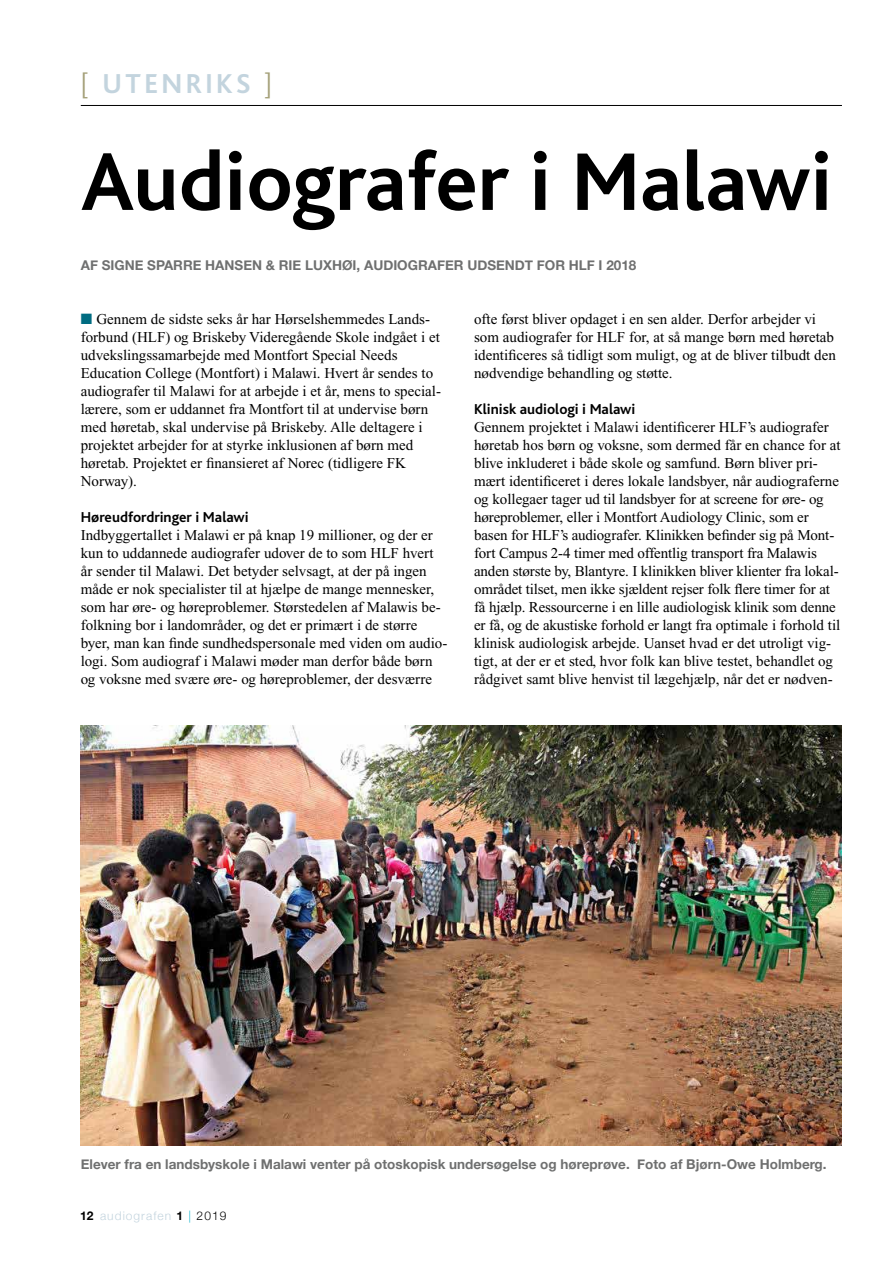
<style>
.page{position:relative;width:893px;height:1263px;background:#fff}
.page>*{position:absolute;margin:0;border:0;box-sizing:border-box;transform-origin:0 0}
.t1{font:700 85.5px "Bliss";color:#000}
.t2{font:700 28.65px "Bliss";letter-spacing:.12em;color:#c3d4de}
.t3{font:15px/18px "Times New Roman";color:#000}
.t4{font:700 15px "Bliss";color:#000}
.t5{font:700 13.5px "Helvetica Neue";color:#6f7070}
.t6{font:300 12px "Helvetica Neue";letter-spacing:.085em;color:#c3d4de}
.s1{font-family:"Helvetica Neue";font-weight:300;color:#a4a078}
.s2{color:#006c81}
.s3{font-weight:700;color:#000}
.s4{color:#21b8cf}
.s5{color:#000}
</style>
<div class="page">
<hr style="left:81px;top:105px;width:761px;height:1px;background:#000">
<img style="left:81px;top:725px;width:761px;height:421px">
<h2 class="t2" style="left:81px;top:69px;width:193px"><span class="s1">[</span> UTENRIKS <span class="s1">]</span></h2>
<h1 class="t1" style="left:81px;top:137px;width:753px">Audiografer i Malawi</h1>
<p class="t5" style="left:81px;top:257px;width:557px">AF SIGNE SPARRE HANSEN &amp; RIE LUXHØI, AUDIOGRAFER UDSENDT FOR HLF I 2018</p>
<p class="t3" style="left:81px;top:310px;width:362px"><span class="s2">■</span> Gennem de sidste seks år har Hørselshemmedes Lands&shy;forbund (HLF) og Briskeby Videregående Skole indgået i et udvekslingssamarbejde med Montfort Special Needs Education College (Montfort) i Malawi. Hvert år sendes to audiografer til Malawi for at arbejde i et år, mens to special&shy;lærere, som er uddannet fra Montfort til at undervise børn med høretab, skal undervise på Briskeby. Alle deltagere i projektet arbejder for at styrke inklusionen af børn med høretab. Projektet er finansieret af Norec (tidligere FK Norway).</p>
<p class="t4" style="left:81px;top:509px;width:169px">Høreudfordringer i Malawi</p>
<p class="t3" style="left:81px;top:526px;width:368px">Indbyggertallet i Malawi er på knap 19 millioner, og der er kun to uddannede audiografer udover de to som HLF hvert år sender til Malawi. Det betyder selvsagt, at der på ingen måde er nok specialister til at hjælpe de mange mennesker, som har øre- og høreproblemer. Størstedelen af Malawis be&shy;folkning bor i landområder, og det er primært i de større byer, man kan finde sundhedspersonale med viden om audio&shy;logi. Som audiograf i Malawi møder man derfor både børn og voksne med svære øre- og høreproblemer, der desværre</p>
<p class="t3" style="left:474px;top:310px;width:363px">ofte først bliver opdaget i en sen alder. Derfor arbejder vi som audiografer for HLF for, at så mange børn med høretab identificeres så tidligt som muligt, og at de bliver tilbudt den nødvendige behandling og støtte.</p>
<p class="t4" style="left:474px;top:401px;width:163px">Klinisk audiologi i Malawi</p>
<p class="t3" style="left:474px;top:418px;width:368px">Gennem projektet i Malawi identificerer HLF’s audiografer høretab hos børn og voksne, som dermed får en chance for at blive inkluderet i både skole og samfund. Børn bliver pri&shy;mært identificeret i deres lokale landsbyer, når audiograferne og kollegaer tager ud til landsbyer for at screene for øre- og høreproblemer, eller i Montfort Audiology Clinic, som er basen for HLF’s audiografer. Klinikken befinder sig på Mont&shy;fort Campus 2-4 timer med offentlig transport fra Malawis anden største by, Blantyre. I klinikken bliver klienter fra lokal&shy;området tilset, men ikke sjældent rejser folk flere timer for at få hjælp. Ressourcerne i en lille audiologisk klinik som denne er få, og de akustiske forhold er langt fra optimale i forhold til klinisk audiologisk arbejde. Uanset hvad er det utroligt vig&shy;tigt, at der er et sted, hvor folk kan blive testet, behandlet og rådgivet samt blive henvist til lægehjælp, når det er nødven-</p>
<p class="t5" style="left:81px;top:1156px;width:747px">Elever fra en landsbyskole i Malawi venter på otoskopisk undersøgelse og høreprøve. Foto af Bjørn-Owe Holmberg.</p>
<p class="t6" style="left:80px;top:1206px;width:148px"><span class="s3">12</span> audiografen <span class="s3">1</span> <span class="s4">|</span> <span class="s5">2019</span></p>
</div>
